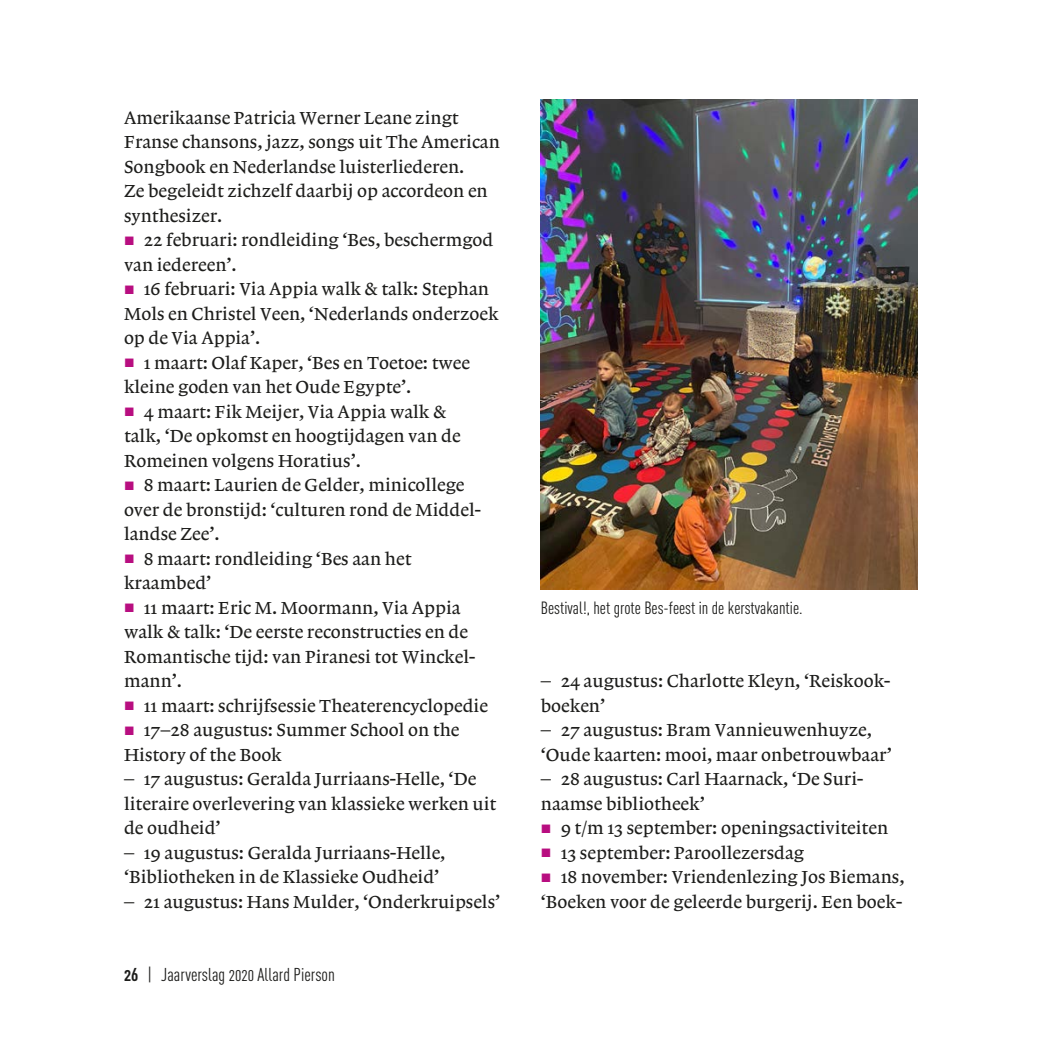
<style>
.page{position:relative;width:1042px;height:1042px;background:#fff}
.page>*{position:absolute;margin:0;border:0;box-sizing:border-box;transform-origin:0 0}
.t1{font:18.38px/24.5px "Lexicon No 1 A Txt";color:#1d1d1b}
.t2{font:18.38px "FFDIN Pro Cond";color:#1d1d1b}
.bijschrift{font:17.5px "FFDIN Pro Cond";color:#1d1d1b}
.s1{color:#b80e80}
.s2{font-weight:700}
</style>
<div class="page">
<img style="left:541px;top:99px;width:377px;height:490px">
<p class="t1" style="left:124px;top:105px;width:377px">Amerikaanse Patricia Werner Leane zingt Franse chansons, jazz, songs uit The American Songbook en Nederlandse luisterliederen.<br>Ze begeleidt zichzelf daarbij op accordeon en synthesizer.</p>
<p class="t1" style="left:124px;top:228px;width:371px"><span class="s1">■</span> 22 februari: rondleiding ‘Bes, beschermgod van iedereen’.</p>
<p class="t1" style="left:124px;top:277px;width:376px"><span class="s1">■</span> 16 februari: Via Appia walk &amp; talk: Stephan<br>Mols en Christel Veen, ‘Nederlands onderzoek op de Via Appia’.</p>
<p class="t1" style="left:124px;top:350px;width:347px"><span class="s1">■</span> 1 maart: Olaf Kaper, ‘Bes en Toetoe: twee kleine goden van het Oude Egypte’.</p>
<p class="t1" style="left:124px;top:399px;width:338px"><span class="s1">■</span> 4 maart: Fik Meijer, Via Appia walk &amp; talk, ‘De opkomst en hoogtijdagen van de<br>Romeinen volgens Horatius’.</p>
<p class="t1" style="left:124px;top:473px;width:358px"><span class="s1">■</span> 8 maart: Laurien de Gelder, minicollege over de bronstijd: ‘culturen rond de Middel&shy;landse Zee’.</p>
<p class="t1" style="left:124px;top:546px;width:289px"><span class="s1">■</span> 8 maart: rondleiding ‘Bes aan het kraambed’</p>
<p class="t1" style="left:124px;top:595px;width:353px"><span class="s1">■</span> 11 maart: Eric M. Moormann, Via Appia walk &amp; talk: ‘De eerste reconstructies en de Romantische tijd: van Piranesi tot Winckel&shy;mann’.</p>
<p class="t1" style="left:124px;top:693px;width:365px"><span class="s1">■</span> 11 maart: schrijfsessie Theaterencyclopedie</p>
<p class="t1" style="left:124px;top:718px;width:337px"><span class="s1">■</span> 17–28 augustus: Summer School on the<br>History of the Book</p>
<p class="t1" style="left:124px;top:767px;width:374px">— 17 augustus: Geralda Jurriaans-Helle, ‘De literaire overlevering van klassieke werken uit de oudheid’</p>
<p class="t1" style="left:124px;top:840px;width:323px">— 19 augustus: Geralda Jurriaans-Helle, ‘Bibliotheken in de Klassieke Oudheid’</p>
<p class="t1" style="left:124px;top:889px;width:378px">— 21 augustus: Hans Mulder, ‘Onderkruipsels’</p>
<p class="t2" style="left:124px;top:961px;width:212px"><span class="s2">26</span> | Jaarverslag 2020 Allard Pierson</p>
<p class="bijschrift" style="left:541px;top:595px;width:263px">Bestival!, het grote Bes-feest in de kerstvakantie.</p>
<p class="t1" style="left:541px;top:669px;width:351px">— 24 augustus: Charlotte Kleyn, ‘Reiskook&shy;boeken’</p>
<p class="t1" style="left:541px;top:718px;width:352px">— 27 augustus: Bram Vannieuwenhuyze, ‘Oude kaarten: mooi, maar onbetrouwbaar’</p>
<p class="t1" style="left:541px;top:767px;width:324px">— 28 augustus: Carl Haarnack, ‘De Suri&shy;naamse bibliotheek’</p>
<p class="t1" style="left:541px;top:816px;width:349px"><span class="s1">■</span> 9 t/m 13 september: openingsactiviteiten</p>
<p class="t1" style="left:541px;top:840px;width:265px"><span class="s1">■</span> 13 september: Paroollezersdag</p>
<p class="t1" style="left:541px;top:865px;width:365px"><span class="s1">■</span> 18 november: Vriendenlezing Jos Biemans, ‘Boeken voor de geleerde burgerij. Een boek-</p>
</div>
